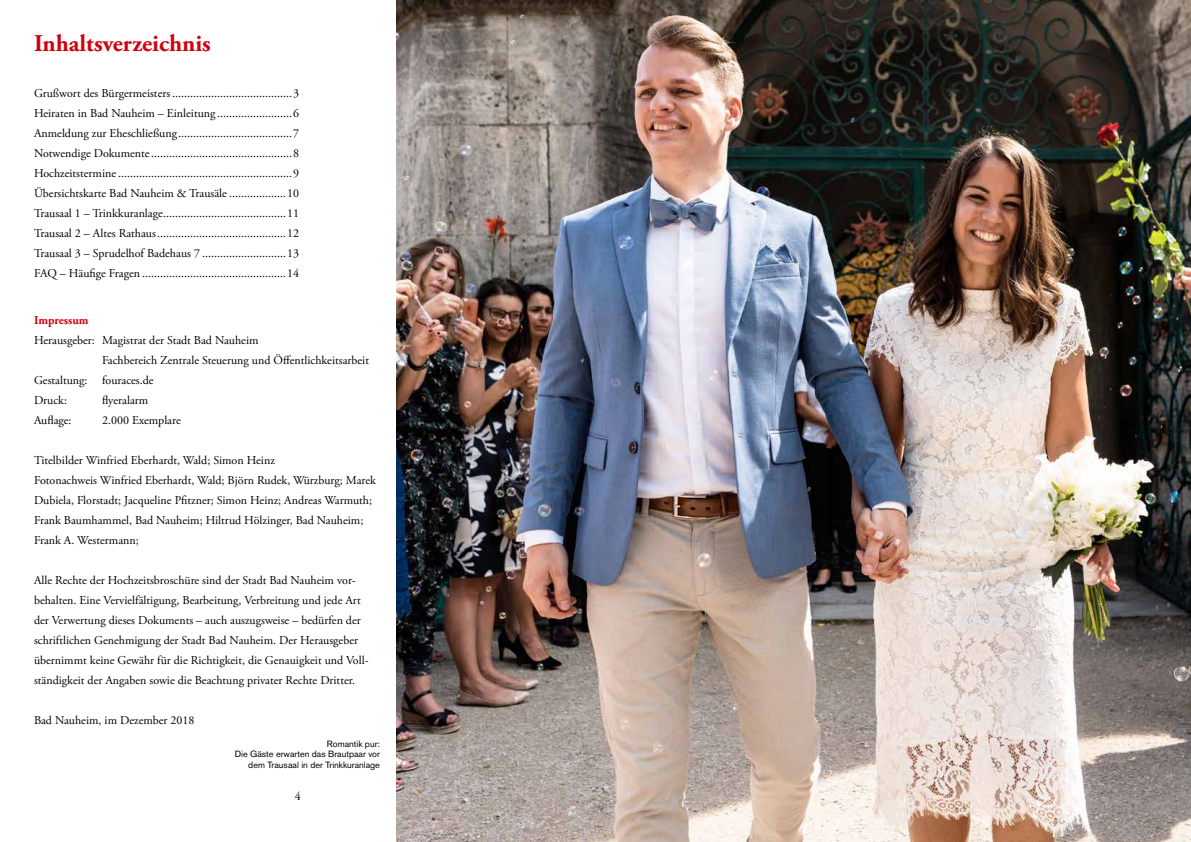
<style>
.page{position:relative;width:1191px;height:842px;background:#fff}
.page>*{position:absolute;margin:0;border:0;box-sizing:border-box;transform-origin:0 0}
.t1{font:700 24px "Adobe Garamond Pro";color:#d1010e}
.t2{font:12px/20px "Adobe Garamond Pro";color:#000}
.t3{font:700 12px "Adobe Garamond Pro";color:#d1010e}
.t4{font:9px/10.8px "Akzidenz Grotesk BE";color:#000;text-align:right}
</style>
<div class="page">
<img style="left:397px;top:0;width:794px;height:842px">
<h1 class="t1" style="left:34px;top:30px;width:178px">Inhaltsverzeichnis</h1>
<p class="t2" style="left:34px;top:84px;width:266px;text-align:justify">Grußwort des Bürgermeisters........................................3<br>Heiraten in Bad Nauheim – Einleitung .........................6<br>Anmeldung zur Eheschließung......................................7<br>Notwendige Dokumente...............................................8<br>Hochzeitstermine ..........................................................9<br>Übersichtskarte Bad Nauheim &amp; Trausäle ...................10<br>Trausaal 1 – Trinkkuranlage.........................................11<br>Trausaal 2 – Altes Rathaus...........................................12<br>Trausaal 3 – Sprudelhof Badehaus 7 ............................13<br>FAQ – Häufige Fragen ................................................14</p>
<p class="t3" style="left:34px;top:314px;width:56px">Impressum</p>
<p class="t2" style="left:34px;top:331px;width:226px">Herausgeber: Magistrat der Stadt Bad Nauheim</p>
<p class="t2" style="left:102px;top:351px;width:268px">Fachbereich Zentrale Steuerung und Öffentlichkeitsarbeit</p>
<p class="t2" style="left:34px;top:371px;width:121px">Gestaltung: fouraces.de</p>
<p class="t2" style="left:34px;top:391px;width:35px">Druck:</p>
<p class="t2" style="left:102px;top:391px;width:48px">flyeralarm</p>
<p class="t2" style="left:34px;top:411px;width:39px">Auflage:</p>
<p class="t2" style="left:102px;top:411px;width:80px">2.000 Exemplare</p>
<p class="t2" style="left:34px;top:451px;width:343px">Titelbilder Winfried Eberhardt, Wald; Simon Heinz<br>Fotonachweis Winfried Eberhardt, Wald; Björn Rudek, Würzburg; Marek Dubiela, Florstadt; Jacqueline Pfitzner; Simon Heinz; Andreas Warmuth; Frank Baumhammel, Bad Nauheim; Hiltrud Hölzinger, Bad Nauheim; Frank A. Westermann;</p>
<p class="t2" style="left:34px;top:571px;width:336px">Alle Rechte der Hochzeitsbroschüre sind der Stadt Bad Nauheim vor&shy;behalten. Eine Vervielfältigung, Bearbeitung, Verbreitung und jede Art der Verwertung dieses Dokuments – auch auszugsweise – bedürfen der schriftlichen Genehmigung der Stadt Bad Nauheim. Der Herausgeber übernimmt keine Gewähr für die Richtigkeit, die Genauigkeit und Voll&shy;ständigkeit der Angaben sowie die Beachtung privater Rechte Dritter.</p>
<p class="t2" style="left:34px;top:711px;width:162px">Bad Nauheim, im Dezember 2018</p>
<p class="t4" style="left:235px;top:738px;width:147px">Romantik pur:<br>Die Gäste erwarten das Brautpaar vor dem Trausaal in der Trinkkuranlage</p>
<p class="t2" style="left:295px;top:786px;width:7px">4</p>
</div>
